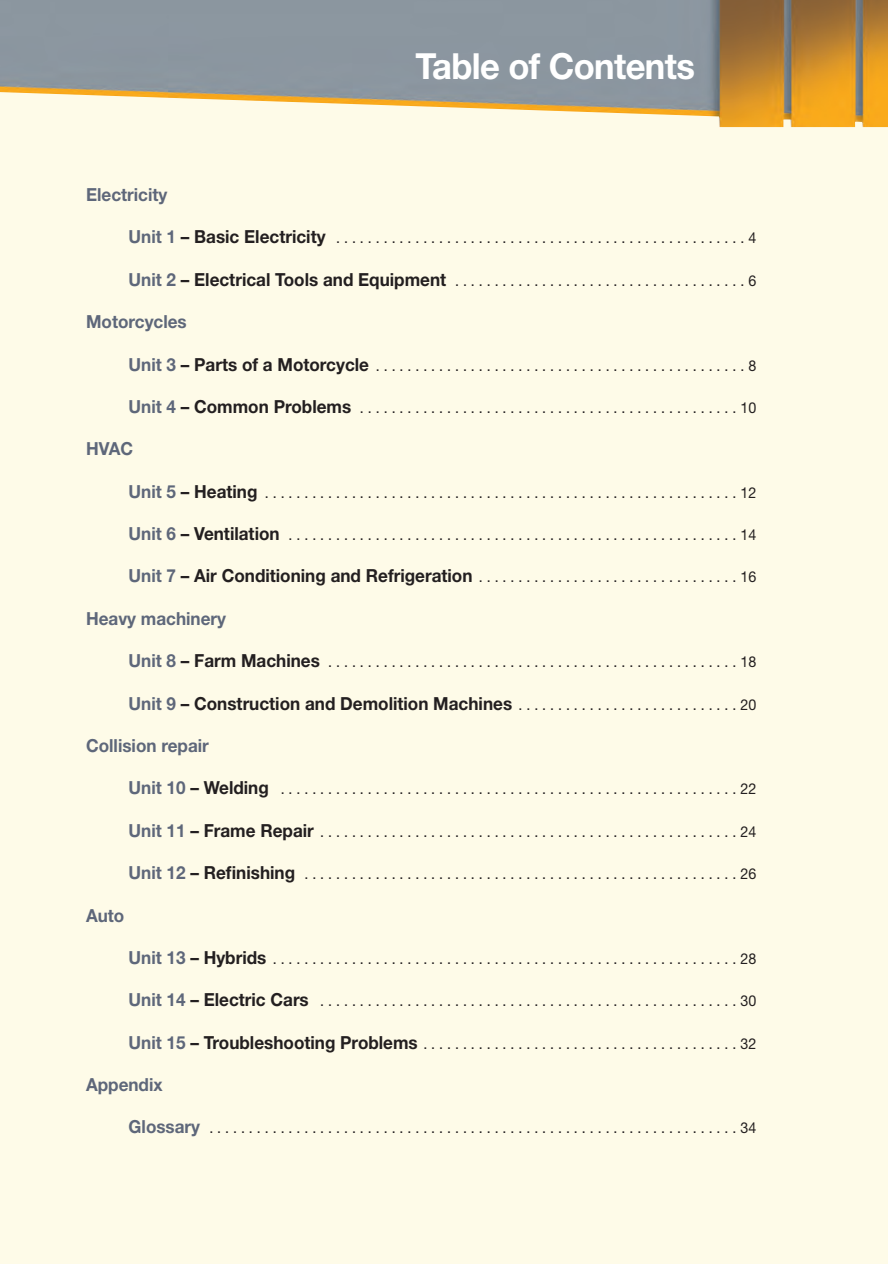
<style>
.page{position:relative;width:888px;height:1264px;background:#fff}
.page>*{position:absolute;margin:0;border:0;box-sizing:border-box;transform-origin:0 0}
.t1{font:700 36px "Helvetica Neue LT Std";letter-spacing:-.02em;color:#fff;scale:.96 1}
.t2{font:700 18px "Helvetica Neue LT Std";color:#231f20;scale:.95 1}
.t3{font:700 18px "Helvetica Neue LT Std";color:#5e677a;scale:.95 1}
.t4{font:15px "Helvetica Neue LT Std";color:#231f20;scale:.95 1}
.s1{font-weight:700;font-size:18px;color:#5e677a}
.s2{font-weight:700;font-size:18px}
.s3{color:#5e677a}
.s4{font-weight:400;font-size:15px}
</style>
<div class="page">
<hr style="left:0;top:0;width:1px;height:1264px;background:#fefbe8">
<div style="left:1px;top:0;width:887px;height:1264px;background:#fefbe8"></div>
<img style="left:0;top:0;width:888px;height:127px">
<h1 class="t1" style="left:415px;top:53px;width:292px">Table of Contents</h1>
<p class="t3" style="left:86px;top:188px;width:87px">Electricity</p>
<p class="t4" style="left:129px;top:233px;width:662px"><span class="s1">Unit 1</span> <span class="s2">– Basic Electricity</span> . . . . . . . . . . . . . . . . . . . . . . . . . . . . . . . . . . . . . . . . . . . . . . . . . . . . 4</p>
<p class="t4" style="left:129px;top:275px;width:662px"><span class="s1">Unit 2</span> <span class="s2">– Electrical Tools and Equipment</span> . . . . . . . . . . . . . . . . . . . . . . . . . . . . . . . . . . . . . 6</p>
<p class="t3" style="left:86px;top:315px;width:107px">Motorcycles</p>
<p class="t4" style="left:129px;top:360px;width:662px"><span class="s1">Unit 3</span> <span class="s2">– Parts of a Motorcycle</span> . . . . . . . . . . . . . . . . . . . . . . . . . . . . . . . . . . . . . . . . . . . . . . . 8</p>
<p class="t4" style="left:129px;top:402px;width:662px"><span class="s1">Unit 4</span> <span class="s2">– Common Problems</span> . . . . . . . . . . . . . . . . . . . . . . . . . . . . . . . . . . . . . . . . . . . . . . . . 10</p>
<p class="t3" style="left:86px;top:442px;width:51px">HVAC</p>
<p class="t4" style="left:129px;top:487px;width:662px"><span class="s1">Unit 5</span> <span class="s2">– Heating</span> . . . . . . . . . . . . . . . . . . . . . . . . . . . . . . . . . . . . . . . . . . . . . . . . . . . . . . . . . . . . 12</p>
<p class="t4" style="left:129px;top:529px;width:662px"><span class="s1">Unit 6</span> <span class="s2">– Ventilation</span> . . . . . . . . . . . . . . . . . . . . . . . . . . . . . . . . . . . . . . . . . . . . . . . . . . . . . . . . . 14</p>
<p class="t4" style="left:129px;top:572px;width:662px"><span class="s1">Unit 7</span> <span class="s2">– Air Conditioning and Refrigeration</span> . . . . . . . . . . . . . . . . . . . . . . . . . . . . . . . . . 16</p>
<p class="t3" style="left:86px;top:612px;width:149px">Heavy machinery</p>
<p class="t4" style="left:129px;top:656px;width:662px"><span class="s1">Unit 8</span> <span class="s2">– Farm Machines</span> . . . . . . . . . . . . . . . . . . . . . . . . . . . . . . . . . . . . . . . . . . . . . . . . . . . . 18</p>
<p class="t2" style="left:129px;top:697px;width:662px"><span class="s3">Unit 9</span> – Construction and Demolition Machines <span class="s4">. . . . . . . . . . . . . . . . . . . . . . . . . . . . 20</span></p>
<p class="t3" style="left:86px;top:739px;width:131px">Collision repair</p>
<p class="t4" style="left:129px;top:783px;width:662px"><span class="s1">Unit 10</span> <span class="s2">– Welding</span> . . . . . . . . . . . . . . . . . . . . . . . . . . . . . . . . . . . . . . . . . . . . . . . . . . . . . . . . . . 22</p>
<p class="t4" style="left:129px;top:826px;width:662px"><span class="s1">Unit 11</span> <span class="s2">– Frame Repair</span> . . . . . . . . . . . . . . . . . . . . . . . . . . . . . . . . . . . . . . . . . . . . . . . . . . . . . 24</p>
<p class="t4" style="left:129px;top:868px;width:662px"><span class="s1">Unit 12</span> <span class="s2">– Refinishing</span> . . . . . . . . . . . . . . . . . . . . . . . . . . . . . . . . . . . . . . . . . . . . . . . . . . . . . . . 26</p>
<p class="t3" style="left:86px;top:908px;width:42px">Auto</p>
<p class="t4" style="left:129px;top:953px;width:662px"><span class="s1">Unit 13</span> <span class="s2">– Hybrids</span> . . . . . . . . . . . . . . . . . . . . . . . . . . . . . . . . . . . . . . . . . . . . . . . . . . . . . . . . . . . 28</p>
<p class="t4" style="left:129px;top:995px;width:662px"><span class="s1">Unit 14</span> <span class="s2">– Electric Cars</span> . . . . . . . . . . . . . . . . . . . . . . . . . . . . . . . . . . . . . . . . . . . . . . . . . . . . . 30</p>
<p class="t4" style="left:129px;top:1038px;width:662px"><span class="s1">Unit 15</span> <span class="s2">– Troubleshooting Problems</span> . . . . . . . . . . . . . . . . . . . . . . . . . . . . . . . . . . . . . . . . 32</p>
<p class="t3" style="left:86px;top:1078px;width:82px">Appendix</p>
<p class="t4" style="left:129px;top:1123px;width:662px"><span class="s1">Glossary</span> . . . . . . . . . . . . . . . . . . . . . . . . . . . . . . . . . . . . . . . . . . . . . . . . . . . . . . . . . . . . . . . . . . . 34</p>
</div>
